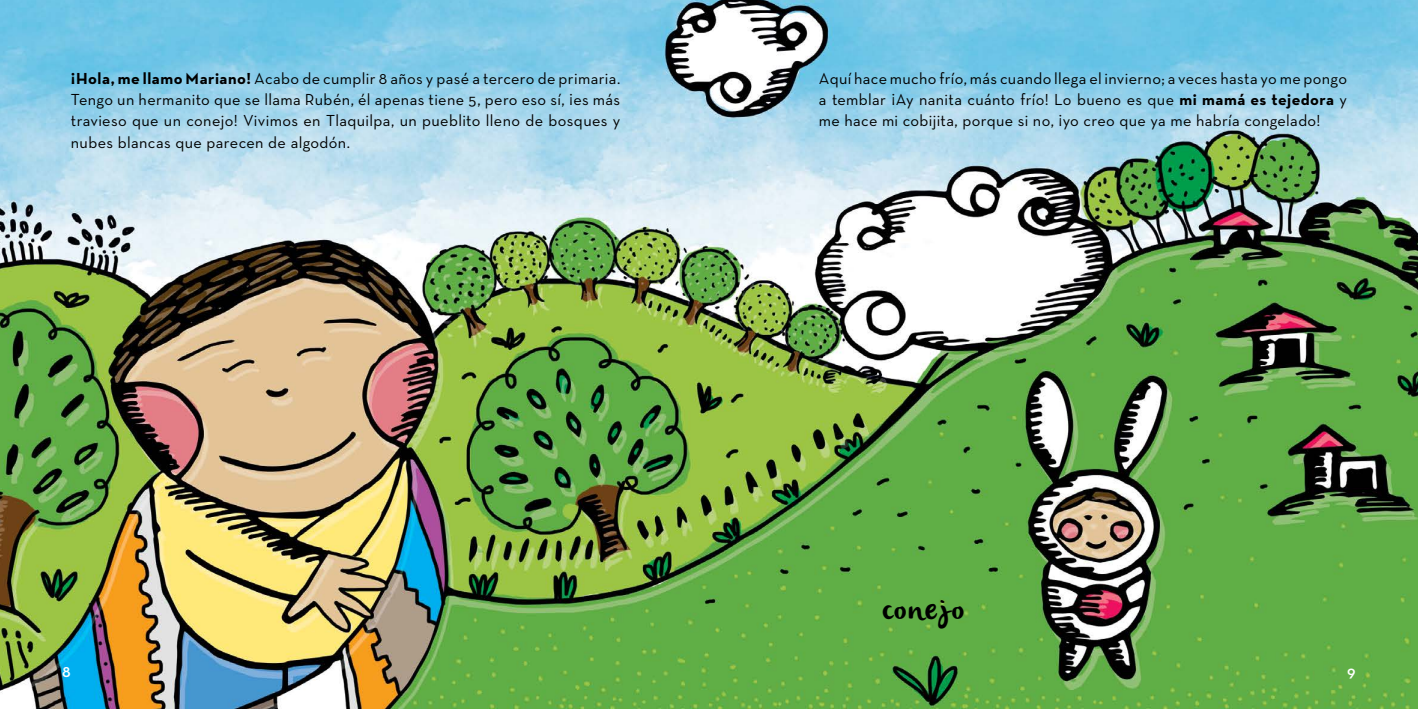
<style>
.page{position:relative;width:1418px;height:709px;background:#fff}
.page>*{position:absolute;margin:0;border:0;box-sizing:border-box;transform-origin:0 0}
.t1{font:31.25px "olivier";letter-spacing:.055em;color:#000}
.t2{font:16.25px/21.2px "Neutra Text Exp";letter-spacing:.02em;color:#000;text-align:justify}
.t3{font:600 16.25px "Neutra Text";color:#fff}
.s1{font-family:"Neutra Text";font-weight:700}
</style>
<div class="page">
<img style="left:0;top:0;width:1417px;height:709px">
<p class="t2" style="left:71px;top:67px;width:551px"><span class="s1">¡Hola, me llamo Mariano!</span> Acabo de cumplir 8 años y pasé a tercero de primaria.<br>Tengo un hermanito que se llama Rubén, él apenas tiene 5, pero eso sí, ¡es más travieso que un conejo! Vivimos en Tlaquilpa, un pueblito lleno de bosques y nubes blancas que parecen de algodón.</p>
<p class="t2" style="left:818px;top:67px;width:530px">Aquí hace mucho frío, más cuando llega el invierno; a veces hasta yo me pongo a temblar ¡Ay nanita cuánto frío! Lo bueno es que <span class="s1">mi mamá es tejedora</span> y me hace mi cobijita, porque si no, ¡yo creo que ya me habría congelado!</p>
<h1 class="t1" style="left:882px;top:591px;width:83px">conejo</h1>
<p class="t3" style="left:62px;top:661px;width:10px">8</p>
<p class="t3" style="left:1346px;top:661px;width:10px">9</p>
</div>
